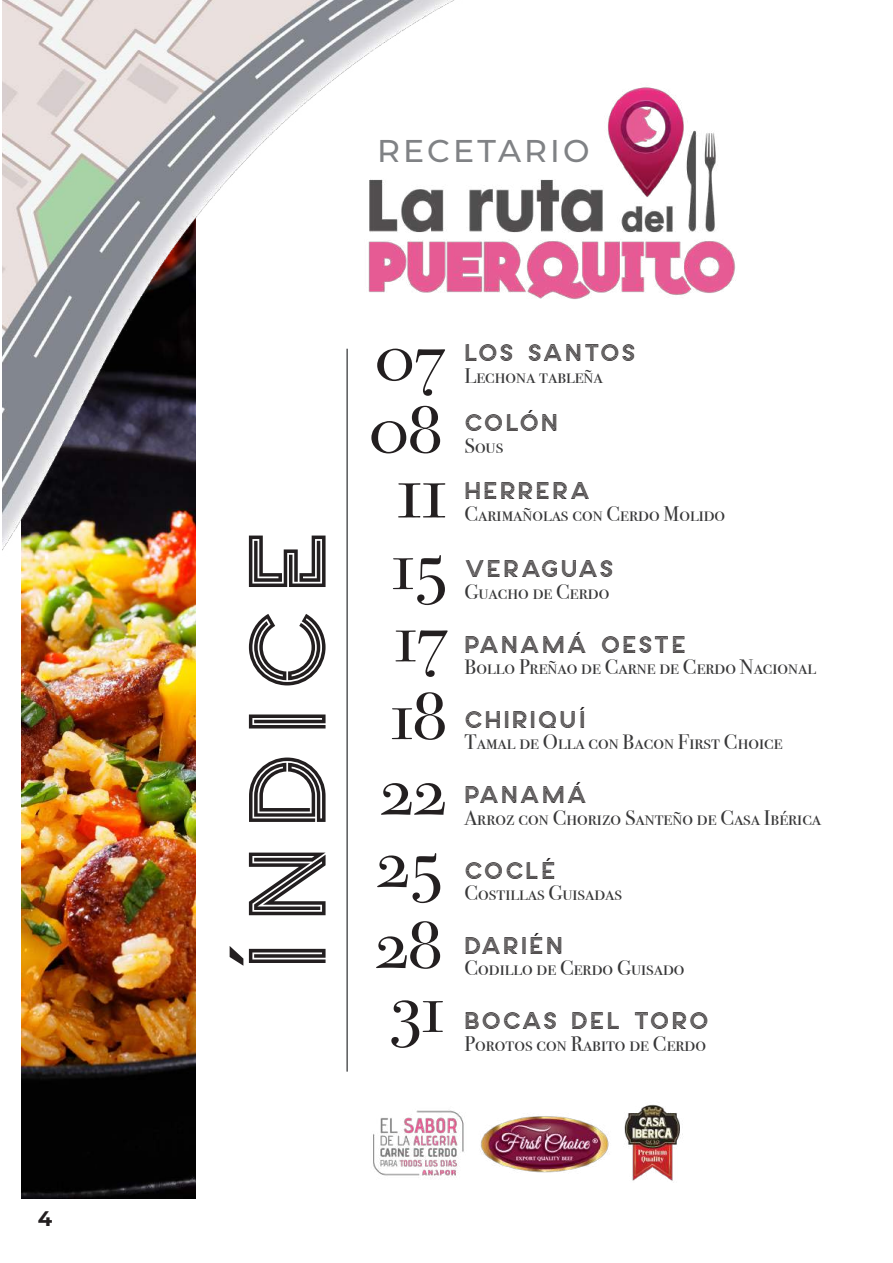
<style>
.page{position:relative;width:893px;height:1263px;background:#fff}
.page>*{position:absolute;margin:0;border:0;box-sizing:border-box;transform-origin:0 0}
.t1{font:109.5px "Choir";letter-spacing:.145em;color:#231f20}
.t2{font:78px "Bodoni Svty Two SCITCTT";color:#231f20}
.t3{font:70.5px/74.6px "Bodoni Svty Two SCITCTT";color:#231f20}
.t4{font:500 31.5px "Montserrat";letter-spacing:.1em;color:#808285}
.t5{font:24px "Choir";letter-spacing:.075em;color:#231f20}
.t6{font:24px "Choir";letter-spacing:.05em;color:#231f20}
.t7{font:21px "Bodoni Svty Two SCITCTT";color:#383839}
.t8{font:700 21px "Montserrat";color:#231f20}
</style>
<div class="page">
<img style="left:2px;top:0;width:452px;height:1199px">
<hr style="left:346px;top:349px;width:2px;height:722px;background:#57585a">
<img style="left:286px;top:65px;width:450px;height:265px">
<img style="left:371px;top:1101px;width:312px;height:81px">
<p class="t8" style="left:38px;top:1203px;width:16px">4</p>
<h3 class="t4" style="left:377px;top:129px;width:214px">RECETARIO</h3>
<h1 class="t1" style="left:230px;top:972px;width:445px;rotate:-90deg">ÍNDICE</h1>
<h3 class="t3" style="left:369px;top:320px;width:76px;line-height:72.4px">07<br>08</h3>
<h2 class="t2" style="left:397px;top:444px;width:51px">11</h2>
<h3 class="t3" style="left:376px;top:528px;width:72px;text-align:justify">15<br>17<br>18<br>22<br>25</h3>
<h3 class="t3" style="left:375px;top:912px;width:70px;line-height:63.9px">28<br>31</h3>
<p class="t6" style="left:465px;top:340px;width:172px">LOS SANTOS</p>
<p class="t7" style="left:465px;top:363px;width:140px">Lechona tableña</p>
<p class="t5" style="left:465px;top:410px;width:95px">COLÓN</p>
<p class="t7" style="left:465px;top:433px;width:40px">Sous</p>
<p class="t5" style="left:465px;top:478px;width:127px">HERRERA</p>
<p class="t7" style="left:465px;top:501px;width:262px">Carimañolas con Cerdo Molido</p>
<p class="t5" style="left:465px;top:556px;width:151px">VERAGUAS</p>
<p class="t7" style="left:465px;top:579px;width:146px">Guacho de Cerdo</p>
<p class="t5" style="left:465px;top:632px;width:223px">PANAMÁ OESTE</p>
<p class="t7" style="left:465px;top:654px;width:353px">Bollo Preñao de Carne de Cerdo Nacional</p>
<p class="t5" style="left:465px;top:707px;width:123px">CHIRIQUÍ</p>
<p class="t7" style="left:465px;top:730px;width:319px">Tamal de Olla con Bacon First Choice</p>
<p class="t5" style="left:465px;top:782px;width:124px">PANAMÁ</p>
<p class="t7" style="left:465px;top:805px;width:358px">Arroz con Chorizo Santeño de Casa Ibérica</p>
<p class="t5" style="left:465px;top:858px;width:93px">COCLÉ</p>
<p class="t7" style="left:465px;top:880px;width:159px">Costillas Guisadas</p>
<p class="t5" style="left:465px;top:933px;width:100px">DARIÉN</p>
<p class="t7" style="left:465px;top:956px;width:221px">Codillo de Cerdo Guisado</p>
<p class="t5" style="left:465px;top:1008px;width:246px">BOCAS DEL TORO</p>
<p class="t7" style="left:465px;top:1031px;width:243px">Porotos con Rabito de Cerdo</p>
</div>
